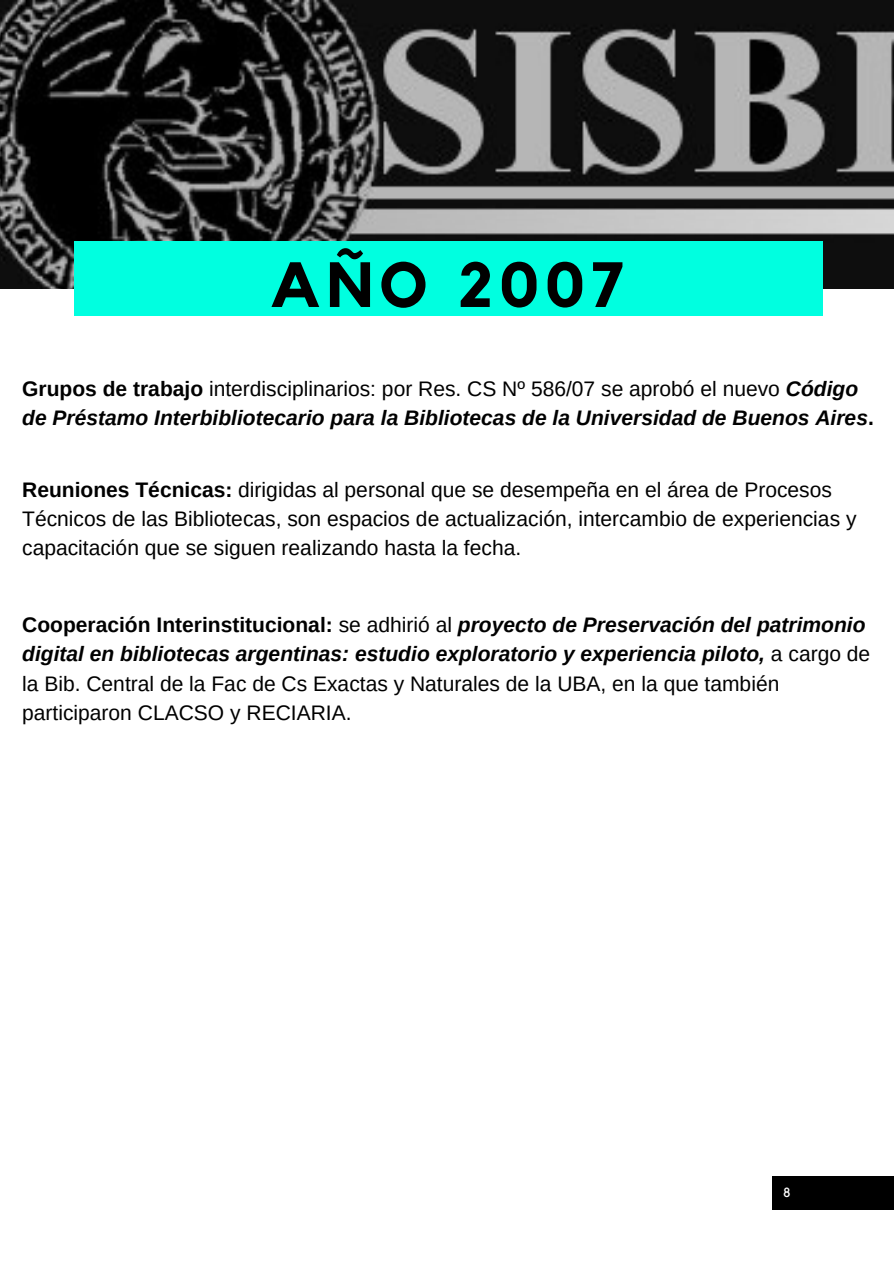
<style>
.page{position:relative;width:894px;height:1264px;background:#fff}
.page>*{position:absolute;margin:0;border:0;box-sizing:border-box;transform-origin:0 0}
.t1{font:700 63px "Kollektif";letter-spacing:.1em;color:#000}
.t2{font:21px/29.2px "Arimo";color:#000}
.t3{font:italic 700 21px/29.2px "Arimo";color:#000}
.t4{font:13.2px "Kollektif";color:#fff}
.s1{font-style:normal}
.s2{font-weight:400;font-style:normal}
.s3{font-weight:700}
.s4{font-weight:700;font-style:italic}
</style>
<div class="page">
<img style="left:0;top:0;width:893px;height:288px">
<div style="left:74px;top:241px;width:748px;height:74px;background:#00ffe0"></div>
<div style="left:772px;top:1176px;width:121px;height:33px;background:#000"></div>
<h1 class="t1" style="left:270px;top:256px;width:356px">AÑO 2007</h1>
<p class="t3" style="left:22px;top:374px;width:852px"><span class="s1">Grupos de trabajo</span> <span class="s2">interdisciplinarios: por Res. CS Nº 586/07 se aprobó el nuevo</span> Código de Préstamo Interbibliotecario para la Bibliotecas de la Universidad de Buenos Aires<span class="s1">.</span></p>
<p class="t2" style="left:22px;top:475px;width:835px"><span class="s3">Reuniones Técnicas:</span> dirigidas al personal que se desempeña en el área de Procesos<br>Técnicos de las Bibliotecas, son espacios de actualización, intercambio de experiencias y capacitación que se siguen realizando hasta la fecha.</p>
<p class="t2" style="left:22px;top:610px;width:849px"><span class="s3">Cooperación Interinstitucional:</span> se adhirió al <span class="s4">proyecto de Preservación del patrimonio digital en bibliotecas argentinas: estudio exploratorio y experiencia piloto,</span> a cargo de la Bib. Central de la Fac de Cs Exactas y Naturales de la UBA, en la que también participaron CLACSO y RECIARIA.</p>
<p class="t4" style="left:783px;top:1186px;width:8px">8</p>
</div>
